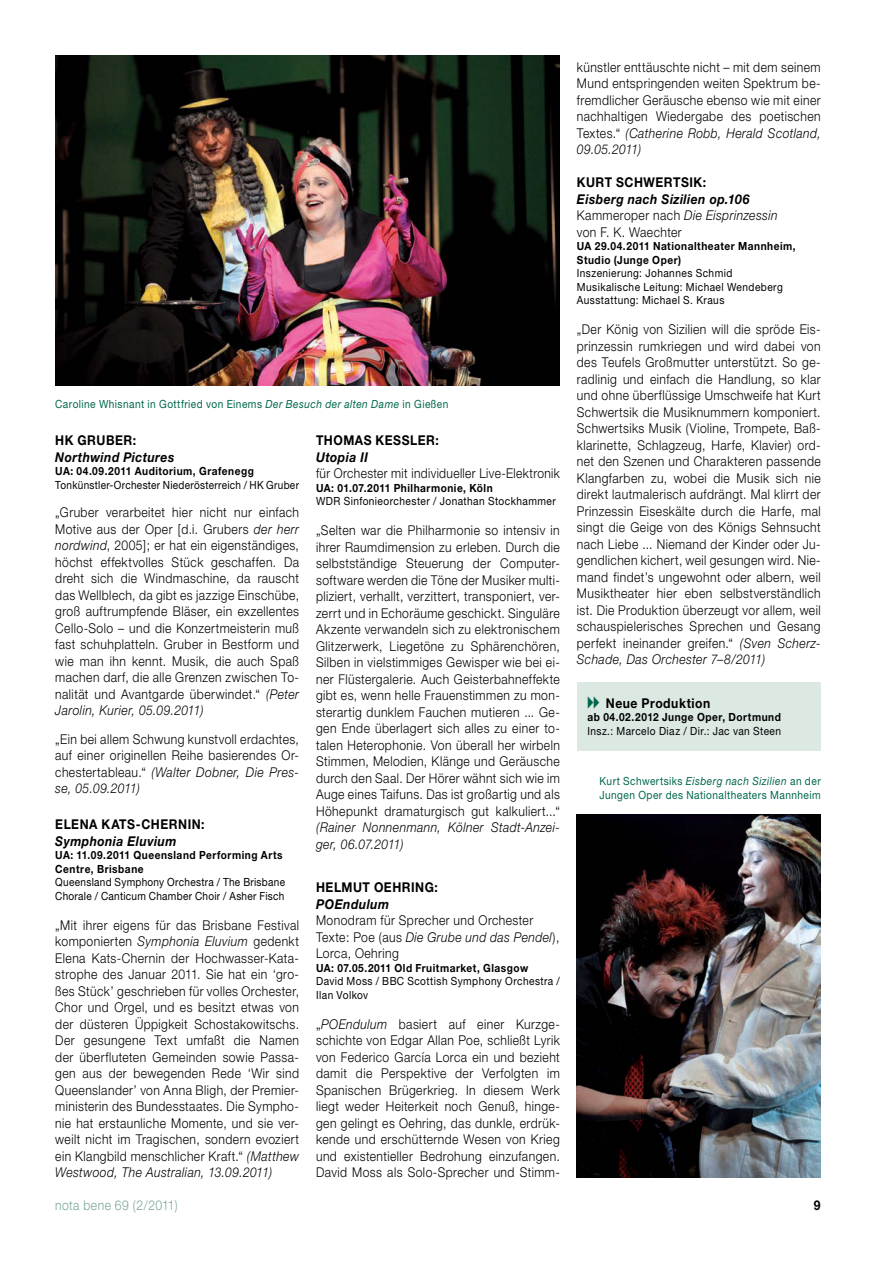
<style>
.page{position:relative;width:893px;height:1263px;background:#fff}
.page>*{position:absolute;margin:0;border:0;box-sizing:border-box;transform-origin:0 0}
.t1{font:300 13.5px/16.5px "Helvetica Neue";letter-spacing:.035em;color:#000;text-align:justify;scale:.9 1}
.t2{font:700 13.5px "Helvetica Neue";letter-spacing:.045em;color:#000;scale:.9 1}
.t3{font:italic 300 13.5px/16.5px "Helvetica Neue";letter-spacing:.035em;color:#000;scale:.9 1}
.t4{font:italic 700 13.5px "Helvetica Neue";letter-spacing:.035em;color:#000;scale:.9 1}
.t5{font:300 13.5px "Helvetica Neue";letter-spacing:.035em;color:#000;scale:.89 1}
.t6{font:300 13.5px "Helvetica Neue";letter-spacing:.035em;color:#7aa696;scale:.9 1}
.t7{font:700 11.25px/13.5px "Helvetica Neue";letter-spacing:.05em;color:#000;scale:.9 1}
.t8{font:11.25px/13.5px "Helvetica Neue";letter-spacing:.04em;color:#000;scale:.9 1}
.t9{font:11.25px/13.5px "Helvetica Neue";letter-spacing:.04em;color:#00674e;scale:.9 1}
.t10{font:11.25px/13.5px "Helvetica Neue";letter-spacing:.04em;color:#000;scale:.89 1}
.s1{font-style:italic}
.s2{font-weight:700;font-style:italic}
</style>
<div class="page">
<div style="left:577px;top:682px;width:244px;height:68px;background:#dce8e2"></div>
<img style="left:55px;top:55px;width:505px;height:330px">
<img style="left:577px;top:814px;width:244px;height:363px">
<p class="t9" style="left:55px;top:397px;width:438px">Caroline Whisnant in Gottfried von Einems <span class="s1">Der Besuch der alten Dame</span> in Gießen</p>
<p class="t2" style="left:55px;top:432px;width:47px">HK GRube</p>
<p class="t2" style="left:124px;top:432px;width:16px">r:</p>
<p class="t4" style="left:55px;top:449px;width:134px">Northwind Pictures</p>
<p class="t7" style="left:55px;top:464px;width:222px">UA: 04.09.2011 Auditorium, Grafenegg</p>
<p class="t10" style="left:55px;top:478px;width:275px">Tonkünstler-Orchester Niederösterreich / HK Gruber</p>
<p class="t1" style="left:55px;top:504px;width:272px">„Gruber verarbeitet hier nicht nur einfach Motive aus der Oper [d.i. Grubers <span class="s1">der herr nordwind</span>, 2005]; er hat ein eigenständiges, höchst effektvolles Stück geschaffen. Da dreht sich die Windmaschine, da rauscht das Wellblech, da gibt es jazzige Einschübe, groß auftrumpfende Bläser, ein exzellentes Cello-Solo – und die Konzertmeisterin muß fast schuhplatteln. Gruber in Bestform und wie man ihn kennt. Musik, die auch Spaß machen darf, die alle Grenzen zwischen To&shy;nalität und Avantgarde überwindet.“ <span class="s1">(Peter Jarolin, Kurier, 05.09.2011)</span></p>
<p class="t1" style="left:55px;top:730px;width:272px">„Ein bei allem Schwung kunstvoll erdachtes, auf einer originellen Reihe basierendes Or&shy;chestertableau.“ <span class="s1">(Walter Dobner, Die Pres&shy;se, 05.09.2011)</span></p>
<p class="t2" style="left:55px;top:816px;width:168px">ELENA Kats-Chernin:</p>
<p class="t4" style="left:55px;top:833px;width:136px">Symphonia Eluvium</p>
<p class="t7" style="left:55px;top:848px;width:254px">UA: 11.09.2011 Queensland Performing Arts<br>Centre, Brisbane</p>
<p class="t10" style="left:55px;top:875px;width:260px">Queensland Symphony Orchestra / The Brisbane<br>Chorale / Canticum Chamber Choir / Asher Fisch</p>
<p class="t1" style="left:55px;top:916px;width:272px">„Mit ihrer eigens für das Brisbane Festival komponierten <span class="s1">Symphonia Eluvium</span> gedenkt Elena Kats-Chernin der Hochwasser-Kata&shy;strophe des Januar 2011. Sie hat ein ‘gro&shy;ßes Stück’ geschrieben für volles Orchester, Chor und Orgel, und es besitzt etwas von der düsteren Üppigkeit Schostakowitschs.<br>Der gesungene Text umfaßt die Namen der überfluteten Gemeinden sowie Passa&shy;gen aus der bewegenden Rede ‘Wir sind Queenslander’ von Anna Bligh, der Premier&shy;ministerin des Bundesstaates. Die Sympho&shy;nie hat erstaunliche Momente, und sie ver&shy;weilt nicht im Tragischen, sondern evoziert ein Klangbild menschlicher Kraft.“ <span class="s1">(Matthew Westwood, The Australian, 13.09.2011)</span></p>
<p class="t2" style="left:316px;top:432px;width:24px">THOMA</p>
<p class="t2" style="left:364px;top:432px;width:85px">S KESSLER:</p>
<p class="t4" style="left:316px;top:449px;width:59px">Utopia II</p>
<p class="t5" style="left:316px;top:465px;width:275px">für Orchester mit individueller Live-Elektronik</p>
<p class="t7" style="left:316px;top:481px;width:198px">UA: 01.07.2011 Philharmonie, Köln</p>
<p class="t8" style="left:316px;top:494px;width:268px">WDR Sinfonieorchester / Jonathan Stockhammer</p>
<p class="t1" style="left:316px;top:522px;width:272px">„Selten war die Philharmonie so intensiv in ihrer Raumdimension zu erleben. Durch die selbstständige Steuerung der Computer&shy;software werden die Töne der Musiker multi&shy;pliziert, verhallt, verzittert, transponiert, ver&shy;zerrt und in Echoräume geschickt. Singuläre Akzente verwandeln sich zu elektronischem Glitzerwerk, Liegetöne zu Sphärenchören, Silben in vielstimmiges Gewisper wie bei ei&shy;ner Flüstergalerie. Auch Geisterbahneffekte gibt es, wenn helle Frauenstimmen zu mon&shy;sterartig dunklem Fauchen mutieren ... Ge&shy;gen Ende überlagert sich alles zu einer to&shy;talen Heterophonie. Von überall her wirbeln Stimmen, Melodien, Klänge und Geräusche durch den Saal. Der Hörer wähnt sich wie im Auge eines Taifuns. Das ist großartig und als Höhepunkt dramaturgisch gut kalkuliert...“</p>
<p class="t3" style="left:316px;top:819px;width:272px">(Rainer Nonnenmann, Kölner Stadt-Anzei&shy;ger, 06.07.2011)</p>
<p class="t2" style="left:316px;top:879px;width:137px">HELMUT OEHRING:</p>
<p class="t4" style="left:316px;top:896px;width:83px">POEndulum</p>
<p class="t1" style="left:316px;top:912px;width:272px;text-align:left">Monodram für Sprecher und Orchester<br>Texte: Poe (aus <span class="s1">Die Grube und das Pendel</span>),<br>Lorca, Oehring</p>
<p class="t7" style="left:316px;top:961px;width:237px">UA: 07.05.2011 Old Fruitmarket, Glasgow</p>
<p class="t8" style="left:316px;top:974px;width:272px">David Moss / BBC Scottish Symphony Orchestra /<br>Ilan Volkov</p>
<p class="t1" style="left:316px;top:1015px;width:272px">„<span class="s1">POEndulum</span> basiert auf einer Kurzge&shy;schichte von Edgar Allan Poe, schließt Lyrik von Federico García Lorca ein und bezieht damit die Perspektive der Verfolgten im Spanischen Brügerkrieg. In diesem Werk liegt weder Heiterkeit noch Genuß, hinge&shy;gen gelingt es Oehring, das dunkle, erdrüc&shy;kende und erschütternde Wesen von Krieg und existentieller Bedrohung einzufangen.<br>David Moss als Solo-Sprecher und Stimm-</p>
<p class="t6" style="left:55px;top:1197px;width:137px">nota bene 69 (2/2011)</p>
<p class="t1" style="left:577px;top:58px;width:272px">künstler enttäuschte nicht – mit dem seinem Mund entspringenden weiten Spektrum be&shy;fremdlicher Geräusche ebenso wie mit einer nachhaltigen Wiedergabe des poetischen Textes.“ <span class="s1">(Catherine Robb, Herald Scotland, 09.05.2011)</span></p>
<p class="t2" style="left:577px;top:174px;width:145px">KURT SCHWERTSIK:</p>
<p class="t1" style="left:577px;top:190px;width:225px;text-align:left"><span class="s2">Eisberg nach Sizilien op.106<br></span>Kammeroper nach <span class="s1">Die Eisprinzessin </span>von F. K. Waechter</p>
<p class="t7" style="left:577px;top:239px;width:245px">UA 29.04.2011 Nationaltheater Mannheim,<br>Studio (Junge Oper)</p>
<p class="t8" style="left:577px;top:266px;width:230px">Inszenierung: Johannes Schmid<br>Musikalische Leitung: Michael Wendeberg<br>Ausstattung: Michael S. Kraus</p>
<p class="t1" style="left:577px;top:321px;width:272px">„Der König von Sizilien will die spröde Eis&shy;prinzessin rumkriegen und wird dabei von des Teufels Großmutter unterstützt. So ge&shy;radlinig und einfach die Handlung, so klar und ohne überflüssige Umschweife hat Kurt Schwertsik die Musiknummern komponiert.<br>Schwertsiks Musik (Violine, Trompete, Baß&shy;klarinette, Schlagzeug, Harfe, Klavier) ord&shy;net den Szenen und Charakteren passende Klangfarben zu, wobei die Musik sich nie direkt lautmalerisch aufdrängt. Mal klirrt der Prinzessin Eiseskälte durch die Harfe, mal singt die Geige von des Königs Sehnsucht nach Liebe ... Niemand der Kinder oder Ju&shy;gendlichen kichert, weil gesungen wird. Nie&shy;mand findet’s ungewohnt oder albern, weil Musiktheater hier eben selbstverständlich ist. Die Produktion überzeugt vor allem, weil schauspielerisches Sprechen und Gesang perfekt ineinander greifen.“ <span class="s1">(Sven Scherz-Schade, Das Orchester 7–8/2011)</span></p>
<p class="t2" style="left:606px;top:695px;width:118px">Neue Produktion</p>
<p class="t7" style="left:587px;top:710px;width:216px">ab 04.02.2012 Junge Oper, Dortmund</p>
<p class="t8" style="left:587px;top:724px;width:217px">Insz.: Marcelo Diaz / Dir.: Jac van Steen</p>
<p class="t9" style="left:599px;top:774px;width:247px">Kurt Schwertsiks <span class="s1">Eisberg nach Sizilien</span> an der<br>Jungen Oper des Nationaltheaters Mannheim</p>
</div>
